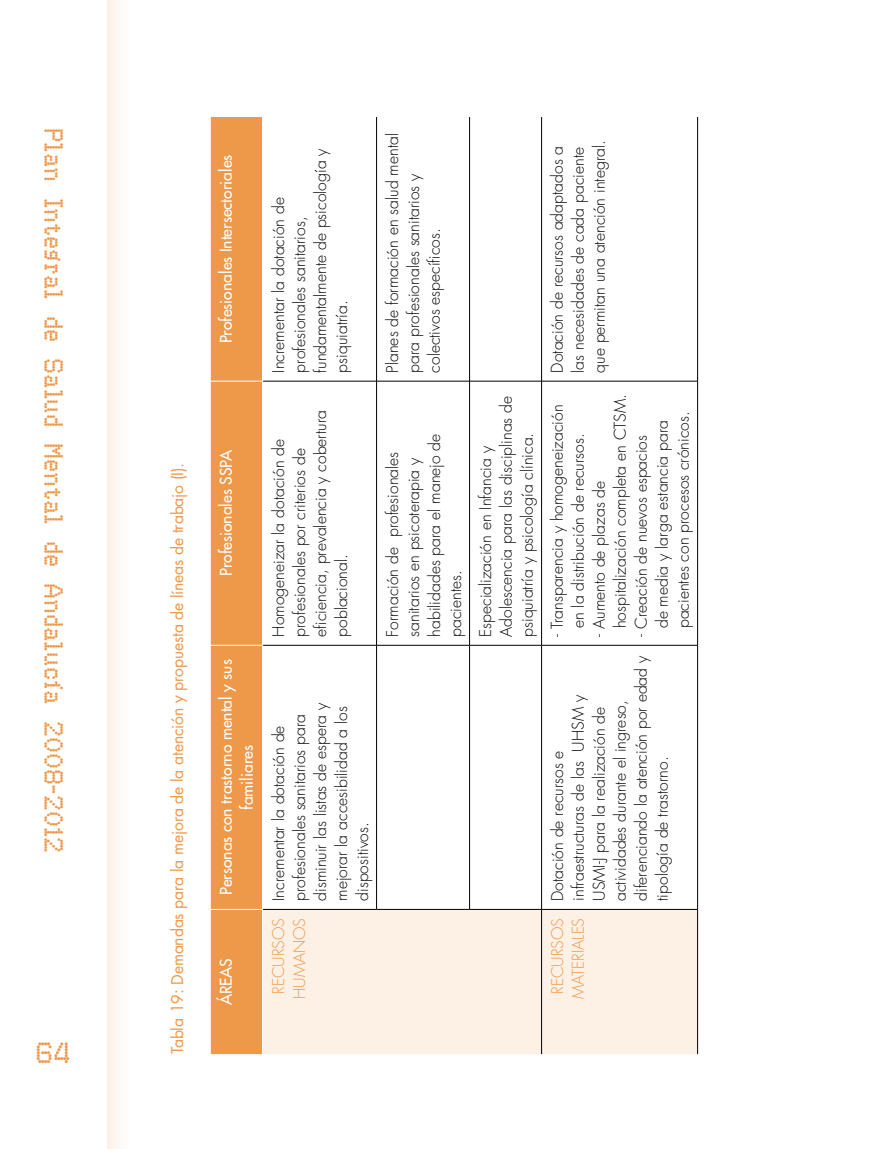
<style>
.page{position:relative;width:893px;height:1149px;background:#fff}
.page>*{position:absolute;margin:0;border:0;box-sizing:border-box;transform-origin:0 0}
.t1{font:30px "Dot Matrix One";color:#ee984a}
.t2{font:27px "Dot Matrix One";color:#ee984a}
.t3{font:300 15.75px/21px "Futura Std";color:#000}
.t4{font:500 15.75px/21px "Futura Std";color:#fff;text-align:center}
.t5{font:15.75px "Futura Std";letter-spacing:-.01em;color:#ee984a}
.t6{font:300 15.75px/21px "Futura Std";color:#ee984a;text-align:center}
</style>
<div class="page">
<div style="left:0;top:0;width:142px;height:1148px;background:#ee984a;opacity:.25"></div>
<div style="left:0;top:0;width:106px;height:1148px;background:#fff"></div>
<div style="left:211px;top:117px;width:51px;height:936px;background:#ee984a"></div>
<div style="left:263px;top:909px;width:434px;height:144px;background:#fdf1e6"></div>
<hr style="left:263px;top:908px;width:113px;height:1px;background:#000">
<hr style="left:263px;top:644px;width:113px;height:1px;background:#000">
<hr style="left:263px;top:381px;width:113px;height:1px;background:#000">
<hr style="left:376px;top:645px;width:1px;height:264px;background:#000">
<hr style="left:377px;top:908px;width:92px;height:1px;background:#000">
<hr style="left:376px;top:381px;width:1px;height:264px;background:#000">
<hr style="left:377px;top:644px;width:92px;height:1px;background:#000">
<hr style="left:376px;top:117px;width:1px;height:264px;background:#000">
<hr style="left:377px;top:381px;width:92px;height:1px;background:#000">
<hr style="left:469px;top:645px;width:1px;height:264px;background:#000">
<hr style="left:470px;top:908px;width:71px;height:1px;background:#000">
<hr style="left:469px;top:381px;width:1px;height:264px;background:#000">
<hr style="left:470px;top:644px;width:71px;height:1px;background:#000">
<hr style="left:469px;top:117px;width:1px;height:264px;background:#000">
<hr style="left:470px;top:381px;width:71px;height:1px;background:#000">
<hr style="left:541px;top:909px;width:1px;height:144px;background:#000">
<hr style="left:541px;top:645px;width:1px;height:264px;background:#000">
<hr style="left:542px;top:908px;width:155px;height:1px;background:#000">
<hr style="left:541px;top:381px;width:1px;height:264px;background:#000">
<hr style="left:542px;top:644px;width:155px;height:1px;background:#000">
<hr style="left:541px;top:117px;width:1px;height:264px;background:#000">
<hr style="left:542px;top:381px;width:155px;height:1px;background:#000">
<hr style="left:697px;top:909px;width:1px;height:144px;background:#000">
<hr style="left:697px;top:645px;width:1px;height:264px;background:#000">
<hr style="left:697px;top:381px;width:1px;height:264px;background:#000">
<hr style="left:697px;top:117px;width:1px;height:264px;background:#000">
<hr style="left:210px;top:908px;width:52px;height:1px;background:#fff">
<hr style="left:210px;top:644px;width:52px;height:1px;background:#fff">
<hr style="left:210px;top:381px;width:52px;height:1px;background:#fff">
<h2 class="t2" style="left:70px;top:128px;width:727px;rotate:90deg">Plan Integral de Salud Mental de Andalucía 2008-2012</h2>
<h1 class="t1" style="left:36px;top:1034px;width:37px">64</h1>
<p class="t5" style="left:167px;top:1053px;width:592px;rotate:-90deg">Tabla 19: Demandas para la mejora de la atención y propuesta de líneas de trabajo (I).</p>
<p class="t4" style="left:216px;top:343px;width:190px;rotate:-90deg">Profesionales Intersectoriales</p>
<p class="t4" style="left:216px;top:576px;width:127px;rotate:-90deg">Profesionales SSPA</p>
<p class="t4" style="left:216px;top:895px;width:237px;rotate:-90deg">Personas con trastorno mental y sus familiares</p>
<p class="t4" style="left:216px;top:1005px;width:49px;rotate:-90deg">ÁREAS</p>
<p class="t3" style="left:268px;top:372px;width:226px;rotate:-90deg">Incrementar la dotación de profesionales sanitarios, fundamentalmente de psicología y psiquiatría.</p>
<p class="t3" style="left:268px;top:636px;width:228px;rotate:-90deg">Homogeneizar la dotación de profesionales por criterios de eficiencia, prevalencia y cobertura poblacional.</p>
<p class="t3" style="left:382px;top:372px;width:241px;rotate:-90deg">Planes de formación en salud mental para profesionales sanitarios y colectivos específicos.</p>
<p class="t3" style="left:382px;top:636px;width:204px;rotate:-90deg">Formación de profesionales sanitarios en psicoterapia y habilidades para el manejo de pacientes.</p>
<p class="t3" style="left:475px;top:636px;width:242px;rotate:-90deg">Especialización en Infancia y<br>Adolescencia para las disciplinas de psiquiatría y psicología clínica.</p>
<p class="t3" style="left:268px;top:900px;width:199px;rotate:-90deg">Incrementar la dotación de profesionales sanitarios para disminuir las listas de espera y mejorar la accesibilidad a los dispositivos.</p>
<p class="t6" style="left:268px;top:998px;width:83px;rotate:-90deg">RECURSOS<br>HUMANOS</p>
<p class="t3" style="left:547px;top:372px;width:234px;rotate:-90deg">Dotación de recursos adaptados a las necesidades de cada paciente que permitan una atención integral.</p>
<p class="t3" style="left:547px;top:628px;width:225px;text-indent:-9px;rotate:-90deg">- Transparencia y homogeneización en la distribución de recursos.</p>
<p class="t3" style="left:589px;top:628px;width:235px;text-indent:-9px;rotate:-90deg">- Aumento de plazas de hospitalización completa en CTSM.</p>
<p class="t3" style="left:631px;top:628px;width:218px;text-indent:-9px;rotate:-90deg">- Creación de nuevos espacios<br>de media y larga estancia para pacientes con procesos crónicos.</p>
<p class="t3" style="left:547px;top:900px;width:247px;rotate:-90deg">Dotación de recursos e infraestructuras de las UHSM y<br>USMI-J para la realización de actividades durante el ingreso, diferenciando la atención por edad y tipología de trastorno.</p>
<p class="t6" style="left:547px;top:998px;width:82px;rotate:-90deg">RECURSOS<br>MATERIALES</p>
</div>
